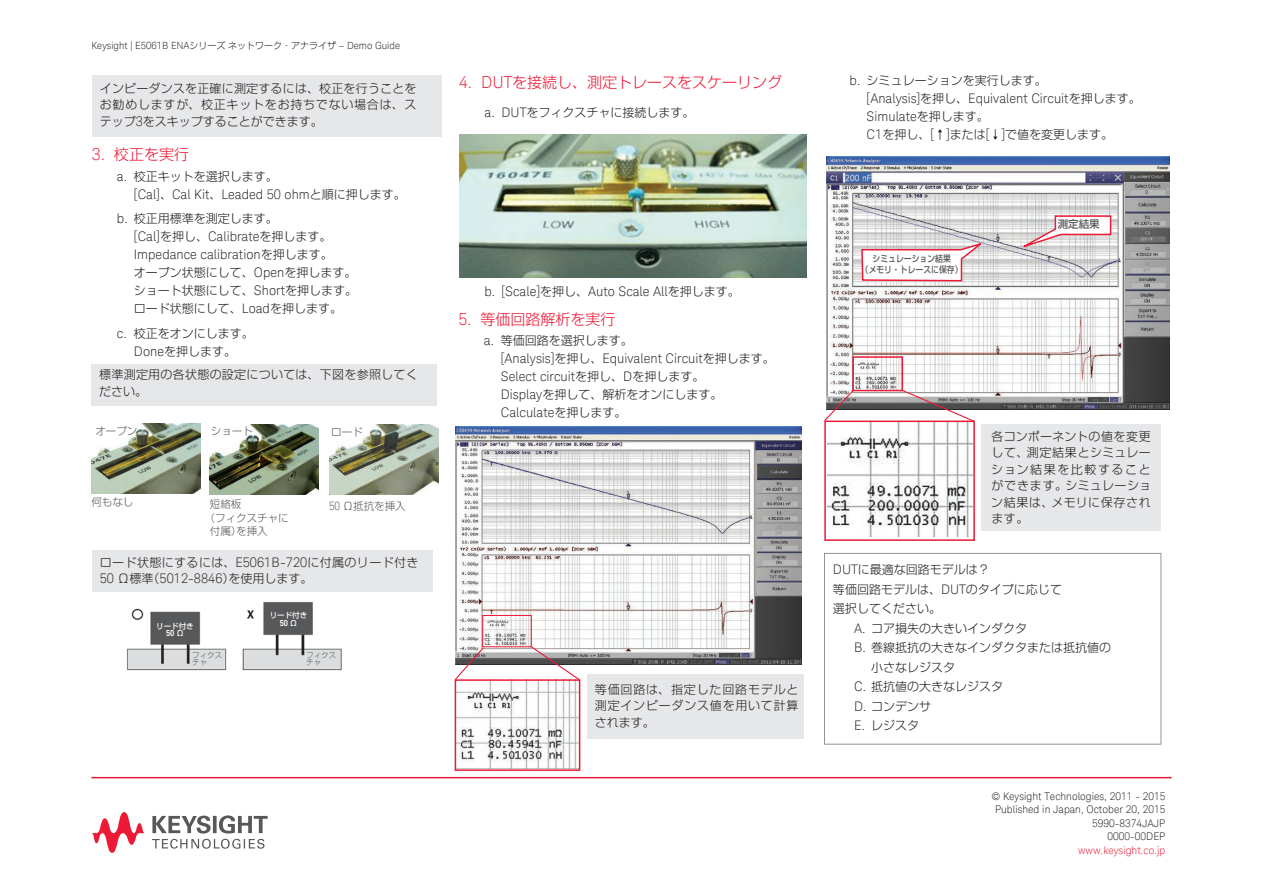
<style>
.page{position:relative;width:1263px;height:893px;background:#fff}
.page>*{position:absolute;margin:0;border:0;box-sizing:border-box;transform-origin:0 0}
.t1{font:300 15px "Shin Go Pro";color:#ed1a36}
.t2{font:300 13.2px/18px "Keysight Sans";color:#231f20}
.t3{font:300 12px/16.5px "Shin Go Pro";color:#231f20;text-align:justify}
.t4{font:300 12px/16.5px "Shin Go Pro";letter-spacing:.035em;color:#231f20}
.t5{font:300 12px/16.5px "Shin Go Pro";letter-spacing:.025em;color:#231f20}
.t6{font:300 10.5px/13.5px "Keysight Sans";color:#231f20;text-align:right}
.t7{font:300 10.5px "Shin Go Pro";color:#57585a}
.t8{font:300 10.5px "Keysight Sans";color:#ed1a36}
.t9{font:500 10.5px "Shin Go Pro";color:#57585a}
.t10{font:300 9.9px "Keysight Sans";color:#231f20}
.t11{font:500 9px/10.5px "Shin Go Pro";color:#57585a;text-align:center;scale:.87 1}
.t12{font:700 8.25px "Keysight Sans Condensed";color:#fff}
.t13{font:300 7.5px/7.5px "Shin Go Pro";color:#57585a}
.t14{font:500 7.5px "Shin Go Pro";color:#fff}
.s1{font-family:"Shin Go Pro";font-size:9px}
.s2{font-family:"Keysight Sans";font-size:13.2px}
.s3{font-family:"Keysight Sans";font-size:16.5px}
.s4{font-family:"Shin Go Pro";font-size:12px}
.s5{font-family:"Keysight Sans";font-stretch:condensed;font-size:11.55px}
.s6{font-family:"Shin Go Pro";font-weight:500;font-size:7.5px}
</style>
<div class="page">
<hr style="left:91px;top:777px;width:1080px;height:1px;background:#ed1a36">
<div style="left:92px;top:76px;width:349px;height:61px;background:#e6e7e9"></div>
<div style="left:92px;top:364px;width:345px;height:42px;background:#e6e7e9"></div>
<img style="left:91px;top:423px;width:110px;height:71px">
<img style="left:329px;top:424px;width:109px;height:71px">
<img style="left:209px;top:424px;width:110px;height:71px">
<div style="left:92px;top:550px;width:340px;height:41px;background:#e6e7e9"></div>
<img style="left:127px;top:602px;width:215px;height:69px">
<img style="left:459px;top:135px;width:348px;height:142px">
<img style="left:456px;top:427px;width:345px;height:237px">
<img style="left:458px;top:682px;width:119px;height:86px">
<div style="left:455px;top:679px;width:125px;height:92px;border:2px solid #ed1a36"></div>
<div style="left:482px;top:615px;width:50px;height:32px;border:1px solid #ed1a36"></div>
<svg style="left:454px;top:646px;width:31px;height:35px"></svg>
<svg style="left:530px;top:645px;width:51px;height:36px"></svg>
<div style="left:587px;top:674px;width:216px;height:65px;background:#e6e7e9"></div>
<img style="left:826px;top:157px;width:344px;height:252px">
<img style="left:827px;top:424px;width:145px;height:112px">
<div style="left:824px;top:421px;width:151px;height:120px;border:2px solid #ed1a36"></div>
<div style="left:852px;top:356px;width:51px;height:35px;border:2px solid #ed1a36"></div>
<svg style="left:824px;top:389px;width:31px;height:33px"></svg>
<svg style="left:901px;top:389px;width:74px;height:34px"></svg>
<div style="left:981px;top:424px;width:180px;height:107px;background:#e6e7e9"></div>
<div style="left:824px;top:553px;width:337px;height:191px;border:1px solid #939598"></div>
<svg style="left:1009px;top:214px;width:103px;height:39px"></svg>
<svg style="left:860px;top:240px;width:128px;height:42px"></svg>
<svg style="left:152px;top:839px;width:112px;height:10px"></svg>
<svg style="left:152px;top:815px;width:116px;height:18px"></svg>
<svg style="left:92px;top:812px;width:53px;height:41px"></svg>
<p class="t10" style="left:91px;top:40px;width:310px">Keysight | E5061B ENA<span class="s1">シリーズネットワーク・アナライザ</span> – Demo Guide</p>
<p class="t3" style="left:100px;top:78px;width:318px">インピーダンスを正確に測定するには、校正を行うことをお勧めしますが、校正キットをお持ちでない場合は、ステップ<span class="s2">3</span>をスキップすることができます。</p>
<p class="t1" style="left:92px;top:142px;width:99px"><span class="s3">3.</span> 校正を実行</p>
<p class="t3" style="left:117px;top:167px;width:163px"><span class="s2">a.</span> 校正キットを選択します。</p>
<p class="t2" style="left:134px;top:185px;width:273px">[Cal]<span class="s4">、</span>Cal Kit<span class="s4">、</span>Leaded 50 ohm<span class="s4">と順に押します。</span></p>
<p class="t3" style="left:117px;top:209px;width:163px"><span class="s2">b.</span> 校正用標準を測定します。</p>
<p class="t2" style="left:134px;top:228px;width:200px">[Cal]<span class="s4">を押し、</span>Calibrate<span class="s4">を押します。<br></span>Impedance calibration<span class="s4">を押します。</span></p>
<p class="t3" style="left:134px;top:262px;width:225px;line-height:18px">オープン状態にして、<span class="s2">Open</span>を押します。ショート状態にして、<span class="s2">Short</span>を押します。ロード状態にして、<span class="s2">Load</span>を押します。</p>
<p class="t3" style="left:117px;top:323px;width:139px;line-height:18px;text-align:center"><span class="s2">c.</span> 校正をオンにします。<br><span class="s2">Done</span>を押します。</p>
<p class="t5" style="left:99px;top:365px;width:320px">標準測定用の各状態の設定については、下図を参照してください。</p>
<p class="t7" style="left:95px;top:422px;width:43px">オープン</p>
<p class="t7" style="left:211px;top:422px;width:43px">ショート</p>
<p class="t7" style="left:331px;top:424px;width:33px">ロード</p>
<p class="t7" style="left:91px;top:493px;width:43px">何もなし</p>
<p class="t7" style="left:329px;top:498px;width:78px"><span class="s5">50</span> Ω抵抗を挿入</p>
<p class="t7" style="left:210px;top:495px;width:33px">短絡板</p>
<p class="t7" style="left:205px;top:509px;width:85px">（フィクスチャに</p>
<p class="t7" style="left:210px;top:522px;width:59px">付属）を挿入</p>
<p class="t4" style="left:100px;top:553px;width:320px">ロード状態にするには、<span class="s2">E5061B-720</span>に付属のリード付き<br><span class="s2">50</span> Ω標準（<span class="s2">5012-8846</span>）を使用します。</p>
<p class="t14" style="left:156px;top:619px;width:39px">リード付き</p>
<p class="t12" style="left:166px;top:628px;width:19px">50 <span class="s6">Ω</span></p>
<p class="t14" style="left:270px;top:609px;width:39px">リード付き</p>
<p class="t12" style="left:280px;top:618px;width:19px">50 <span class="s6">Ω</span></p>
<p class="t13" style="left:192px;top:650px;width:31px">フィクスチャ</p>
<p class="t13" style="left:306px;top:650px;width:32px">フィクスチャ</p>
<p class="t1" style="left:459px;top:70px;width:325px"><span class="s3">4. DUT</span>を接続し、測定トレースをスケーリング</p>
<p class="t3" style="left:485px;top:103px;width:211px"><span class="s2">a. DUT</span>をフィクスチャに接続します。</p>
<p class="t2" style="left:485px;top:283px;width:257px">b. [Scale]<span class="s4">を押し、</span>Auto Scale All<span class="s4">を押します。</span></p>
<p class="t1" style="left:458px;top:307px;width:159px"><span class="s3">5.</span> 等価回路解析を実行</p>
<p class="t3" style="left:484px;top:331px;width:151px"><span class="s2">a.</span> 等価回路を選択します。</p>
<p class="t2" style="left:501px;top:349px;width:275px">[Analysis]<span class="s4">を押し、</span>Equivalent Circuit<span class="s4">を押します。<br></span>Select circuit<span class="s4">を押し、</span>D<span class="s4">を押します。</span></p>
<p class="t3" style="left:501px;top:385px;width:223px"><span class="s2">Display</span>を押して、解析をオンにします。</p>
<p class="t2" style="left:501px;top:403px;width:127px">Calculate<span class="s4">を押します。</span></p>
<p class="t3" style="left:595px;top:679px;width:205px">等価回路は、指定した回路モデルと測定インピーダンス値を用いて計算されます。</p>
<p class="t3" style="left:850px;top:71px;width:199px"><span class="s2">b.</span> シミュレーションを実行します。</p>
<p class="t2" style="left:867px;top:90px;width:275px">[Analysis]<span class="s4">を押し、</span>Equivalent Circuit<span class="s4">を押します。<br></span>Simulate<span class="s4">を押します。</span></p>
<p class="t3" style="left:867px;top:125px;width:248px"><span class="s2">C1</span>を押し、<span class="s2">[</span>↑<span class="s2">]</span>または<span class="s2">[</span>↓<span class="s2">]</span>で値を変更します。</p>
<p class="t11" style="left:861px;top:252px;width:118px">シミュレーション結果<br>（メモリ・トレースに保存）</p>
<p class="t9" style="left:1058px;top:215px;width:43px">測定結果</p>
<p class="t3" style="left:991px;top:426px;width:162px">各コンポーネントの値を変更して、測定結果とシミュレーション結果を比較することができます。シミュレーション結果は、メモリに保存されます。</p>
<p class="t3" style="left:833px;top:560px;width:158px"><span class="s2">DUT</span>に最適な回路モデルは？</p>
<p class="t3" style="left:833px;top:579px;width:230px">等価回路モデルは、<span class="s2">DUT</span>のタイプに応じて</p>
<p class="t3" style="left:833px;top:599px;width:109px">選択してください。</p>
<p class="t3" style="left:854px;top:618px;width:175px"><span class="s2">A.</span> コア損失の大きいインダクタ</p>
<p class="t3" style="left:854px;top:638px;width:259px"><span class="s2">B.</span> 巻線抵抗の大きなインダクタまたは抵抗値の</p>
<p class="t3" style="left:871px;top:657px;width:85px">小さなレジスタ</p>
<p class="t3" style="left:854px;top:677px;width:151px"><span class="s2">C.</span> 抵抗値の大きなレジスタ</p>
<p class="t3" style="left:854px;top:696px;width:79px"><span class="s2">D.</span> コンデンサ</p>
<p class="t3" style="left:854px;top:716px;width:67px"><span class="s2">E.</span> レジスタ</p>
<p class="t6" style="left:992px;top:789px;width:175px">© Keysight Technologies, 2011 - 2015<br>Published in Japan, October 20, 2015<br>5990-8374JAJP<br>0000-00DEP</p>
<p class="t8" style="left:1078px;top:844px;width:89px">www.keysight.co.jp</p>
</div>
